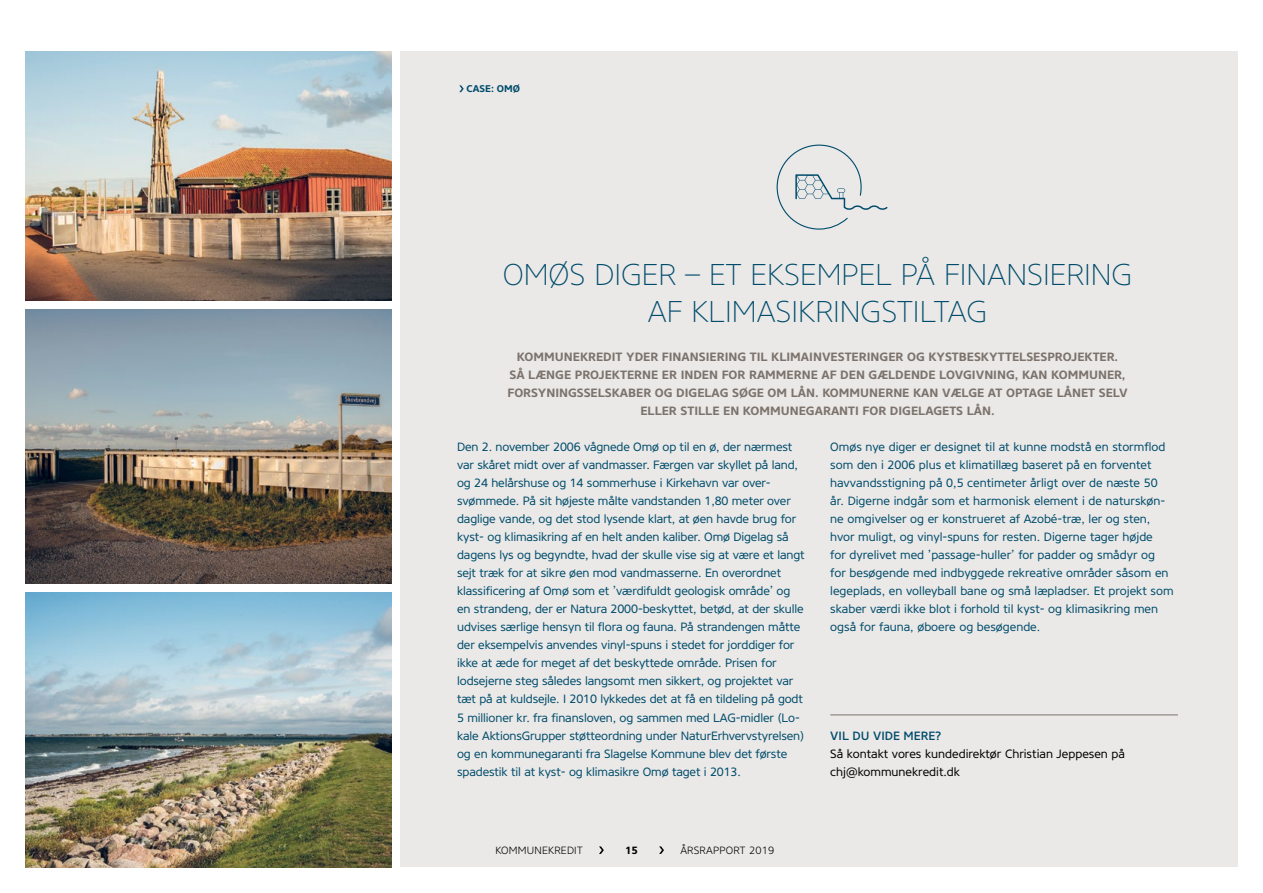
<style>
.page{position:relative;width:1263px;height:893px;background:#fff}
.page>*{position:absolute;margin:0;border:0;box-sizing:border-box;transform-origin:0 0}
.t1{font:30px/37.5px "Core Sans NR25 Extra Lt";color:#004c6c;text-align:center}
.t2{font:12px/18px "Core Sans NR45";letter-spacing:-.01em;color:#004c6c}
.t3{font:700 12px/18px "Core Sans NR65";color:#7c736d;text-align:center}
.t4{font:12px/18px "Core Sans NR45";color:#000}
.t5{font:500 12px "Core Sans NR55";color:#004c6c}
.t6{font:300 10.5px "Core Sans NR35";letter-spacing:.02em;color:#000}
.t7{font:700 10.5px "Core Sans NR65";color:#000}
.t8{font:700 9.75px "Core Sans NR65";color:#004c6c}
</style>
<div class="page">
<div style="left:400px;top:26px;width:837px;height:841px;background:#ebe9e7"></div>
<img style="left:26px;top:51px;width:365px;height:249px">
<img style="left:26px;top:309px;width:365px;height:275px">
<img style="left:26px;top:592px;width:365px;height:275px">
<svg style="left:459px;top:85px;width:5px;height:7px"></svg>
<svg style="left:776px;top:144px;width:111px;height:86px"></svg>
<hr style="left:830px;top:715px;width:348px;height:1px;background:#7c736d">
<svg style="left:659px;top:846px;width:5px;height:8px"></svg>
<svg style="left:599px;top:846px;width:5px;height:8px"></svg>
<div style="left:9px;top:9px;width:1245px;height:42px;background:#fff"></div>
<p class="t8" style="left:467px;top:82px;width:55px">CASE: OMØ</p>
<h1 class="t1" style="left:503px;top:256px;width:631px">OMØS DIGER – ET EKSEMPEL PÅ FINANSIERING<br>AF KLIMASIKRINGSTILTAG</h1>
<p class="t3" style="left:507px;top:348px;width:622px">KOMMUNEKREDIT YDER FINANSIERING TIL KLIMAINVESTERINGER OG KYSTBESKYTTELSESPROJEKTER.<br>SÅ LÆNGE PROJEKTERNE ER INDEN FOR RAMMERNE AF DEN GÆLDENDE LOVGIVNING, KAN KOMMUNER, FORSYNINGSSELSKABER OG DIGELAG SØGE OM LÅN. KOMMUNERNE KAN VÆLGE AT OPTAGE LÅNET SELV ELLER STILLE EN KOMMUNEGARANTI FOR DIGELAGETS LÅN.</p>
<p class="t2" style="left:457px;top:438px;width:349px">Den 2. november 2006 vågnede Omø op til en ø, der nærmest var skåret midt over af vandmasser. Færgen var skyllet på land, og 24 helårshuse og 14 sommerhuse i Kirkehavn var over&shy;svømmede. På sit højeste målte vandstanden 1,80 meter over daglige vande, og det stod lysende klart, at øen havde brug for kyst- og klimasikring af en helt anden kaliber. Omø Digelag så dagens lys og begyndte, hvad der skulle vise sig at være et langt sejt træk for at sikre øen mod vandmasserne. En overordnet klassificering af Omø som et ’værdifuldt geologisk område’ og en strandeng, der er Natura 2000-beskyttet, betød, at der skulle udvises særlige hensyn til flora og fauna. På strandengen måtte der eksempelvis anvendes vinyl-spuns i stedet for jorddiger for ikke at æde for meget af det beskyttede område. Prisen for lodsejerne steg således langsomt men sikkert, og projektet var tæt på at kuldsejle. I 2010 lykkedes det at få en tildeling på godt 5 millioner kr. fra finansloven, og sammen med LAG-midler (Lo&shy;kale AktionsGrupper støtteordning under NaturErhvervstyrelsen) og en kommunegaranti fra Slagelse Kommune blev det første spadestik til at kyst- og klimasikre Omø taget i 2013.</p>
<p class="t2" style="left:830px;top:438px;width:345px">Omøs nye diger er designet til at kunne modstå en stormflod som den i 2006 plus et klimatillæg baseret på en forventet havvandsstigning på 0,5 centimeter årligt over de næste 50 år. Digerne indgår som et harmonisk element i de naturskøn&shy;ne omgivelser og er konstrueret af Azobé-træ, ler og sten, hvor muligt, og vinyl-spuns for resten. Digerne tager højde<br>for dyrelivet med ’passage-huller’ for padder og smådyr og for besøgende med indbyggede rekreative områder såsom en legeplads, en volleyball bane og små læpladser. Et projekt som skaber værdi ikke blot i forhold til kyst- og klimasikring men også for fauna, øboere og besøgende.</p>
<p class="t5" style="left:830px;top:728px;width:113px">VIL DU VIDE MERE?</p>
<p class="t4" style="left:830px;top:745px;width:296px">Så kontakt vores kundedirektør Christian Jeppesen på chj@kommunekredit.dk</p>
<p class="t6" style="left:495px;top:843px;width:89px">KOMMUNEKREDIT</p>
<p class="t7" style="left:625px;top:843px;width:14px">15</p>
<p class="t6" style="left:680px;top:843px;width:95px">ÅRSRAPPORT 2019</p>
</div>
